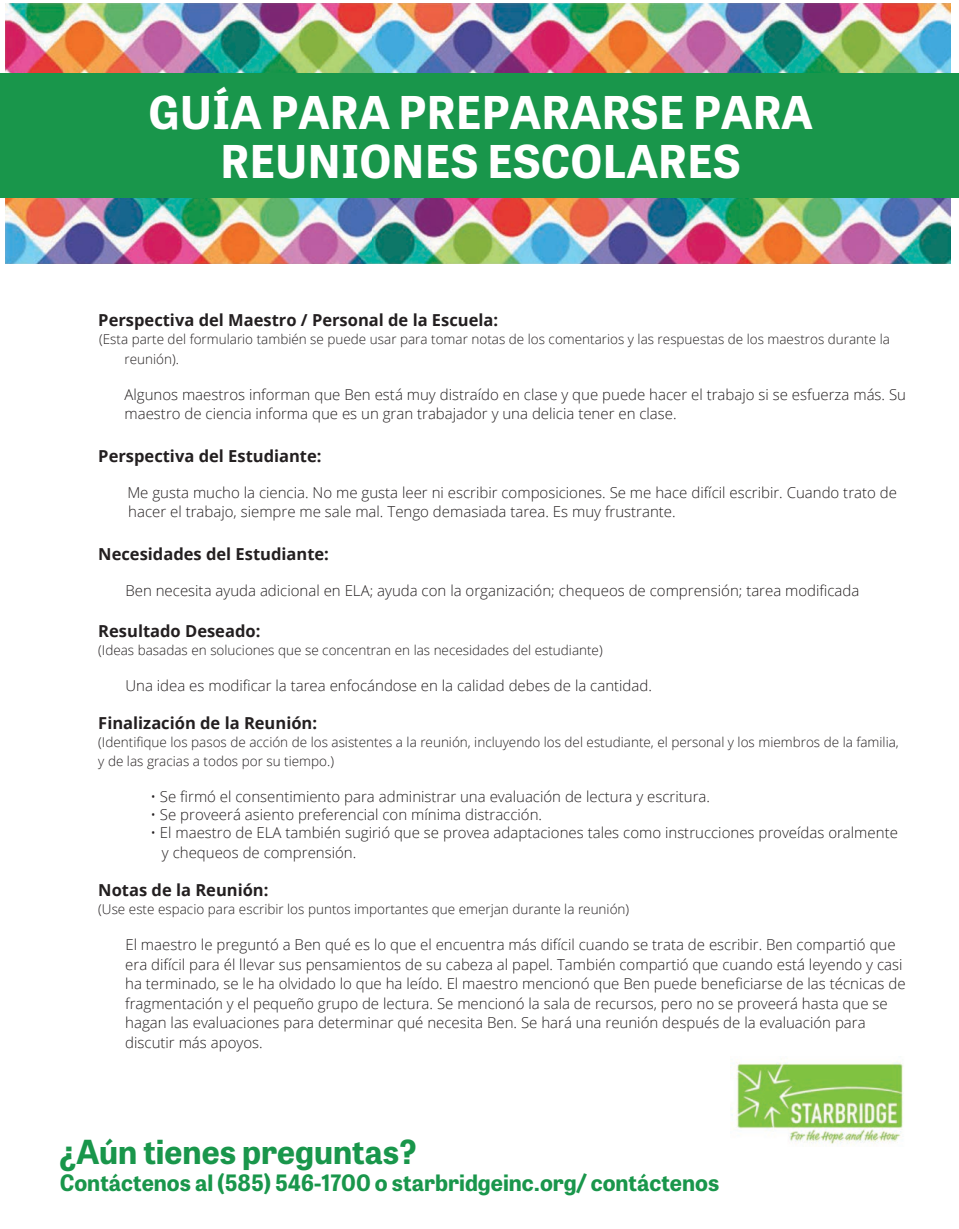
<style>
.page{position:relative;width:959px;height:1229px;background:#fff}
.page>*{position:absolute;margin:0;border:0;box-sizing:border-box;transform-origin:0 0}
.t1{font:700 45px/49.5px "Tablet Gothic";color:#fff;text-align:center}
.t2{font:700 33px "Tablet Gothic";color:#19964b}
.t3{font:700 22.5px "Tablet Gothic";color:#19964b}
.t4{font:700 16.5px "Open Sans";color:#231f20}
.t5{font:300 15px/19.5px "Open Sans";color:#231f20}
.t6{font:300 13.5px/19.5px "Open Sans";color:#231f20}
</style>
<div class="page">
<img style="left:5px;top:3px;width:945px;height:260px">
<div style="left:0;top:73px;width:958px;height:124px;background:#19964b"></div>
<img style="left:730px;top:1062px;width:173px;height:83px">
<h1 class="t1" style="left:148px;top:86px;width:665px">GUÍA PARA PREPARARSE PARA<br>REUNIONES ESCOLARES</h1>
<p class="t4" style="left:98px;top:308px;width:401px">Perspectiva del Maestro / Personal de la Escuela:</p>
<p class="t6" style="left:124px;top:329px;width:766px;text-indent:-25px">(Esta parte del formulario también se puede usar para tomar notas de los comentarios y las respuestas de los maestros durante la reunión).</p>
<p class="t5" style="left:124px;top:384px;width:783px">Algunos maestros informan que Ben está muy distraído en clase y que puede hacer el trabajo si se esfuerza más. Su maestro de ciencia informa que es un gran trabajador y una delicia tener en clase.</p>
<p class="t4" style="left:98px;top:444px;width:225px">Perspectiva del Estudiante:</p>
<p class="t5" style="left:127px;top:482px;width:771px">Me gusta mucho la ciencia. No me gusta leer ni escribir composiciones. Se me hace difícil escribir. Cuando trato de hacer el trabajo, siempre me sale mal. Tengo demasiada tarea. Es muy frustrante.</p>
<p class="t4" style="left:98px;top:542px;width:232px">Necesidades del Estudiante:</p>
<p class="t5" style="left:125px;top:580px;width:735px">Ben necesita ayuda adicional en ELA; ayuda con la organización; chequeos de comprensión; tarea modificada</p>
<p class="t4" style="left:98px;top:619px;width:164px">Resultado Deseado:</p>
<p class="t6" style="left:98px;top:639px;width:506px">(Ideas basadas en soluciones que se concentran en las necesidades del estudiante)</p>
<p class="t5" style="left:125px;top:675px;width:528px">Una idea es modificar la tarea enfocándose en la calidad debes de la cantidad.</p>
<p class="t4" style="left:98px;top:711px;width:220px">Finalización de la Reunión:</p>
<p class="t6" style="left:98px;top:732px;width:802px">(Identifique los pasos de acción de los asistentes a la reunión, incluyendo los del estudiante, el personal y los miembros de la familia, y de las gracias a todos por su tiempo.)</p>
<p class="t5" style="left:150px;top:787px;width:561px">• Se firmó el consentimiento para administrar una evaluación de lectura y escritura.</p>
<p class="t5" style="left:150px;top:805px;width:393px">• Se proveerá asiento preferencial con mínima distracción.</p>
<p class="t5" style="left:162px;top:823px;width:737px;text-indent:-12px">• El maestro de ELA también sugirió que se provea adaptaciones tales como instrucciones proveídas oralmente y chequeos de comprensión.</p>
<p class="t4" style="left:98px;top:878px;width:172px">Notas de la Reunión:</p>
<p class="t6" style="left:98px;top:899px;width:532px">(Use este espacio para escribir los puntos importantes que emerjan durante la reunión)</p>
<p class="t5" style="left:125px;top:934px;width:781px">El maestro le preguntó a Ben qué es lo que el encuentra más difícil cuando se trata de escribir. Ben compartió que era difícil para él llevar sus pensamientos de su cabeza al papel. También compartió que cuando está leyendo y casi ha terminado, se le ha olvidado lo que ha leído. El maestro mencionó que Ben puede beneficiarse de las técnicas de fragmentación y el pequeño grupo de lectura. Se mencionó la sala de recursos, pero no se proveerá hasta que se hagan las evaluaciones para determinar qué necesita Ben. Se hará una reunión después de la evaluación para discutir más apoyos.</p>
<h2 class="t2" style="left:60px;top:1128px;width:358px">¿Aún tienes preguntas?</h2>
<h3 class="t3" style="left:60px;top:1166px;width:661px">Contáctenos al (585) 546-1700 o starbridgeinc.org/ contáctenos</h3>
</div>
